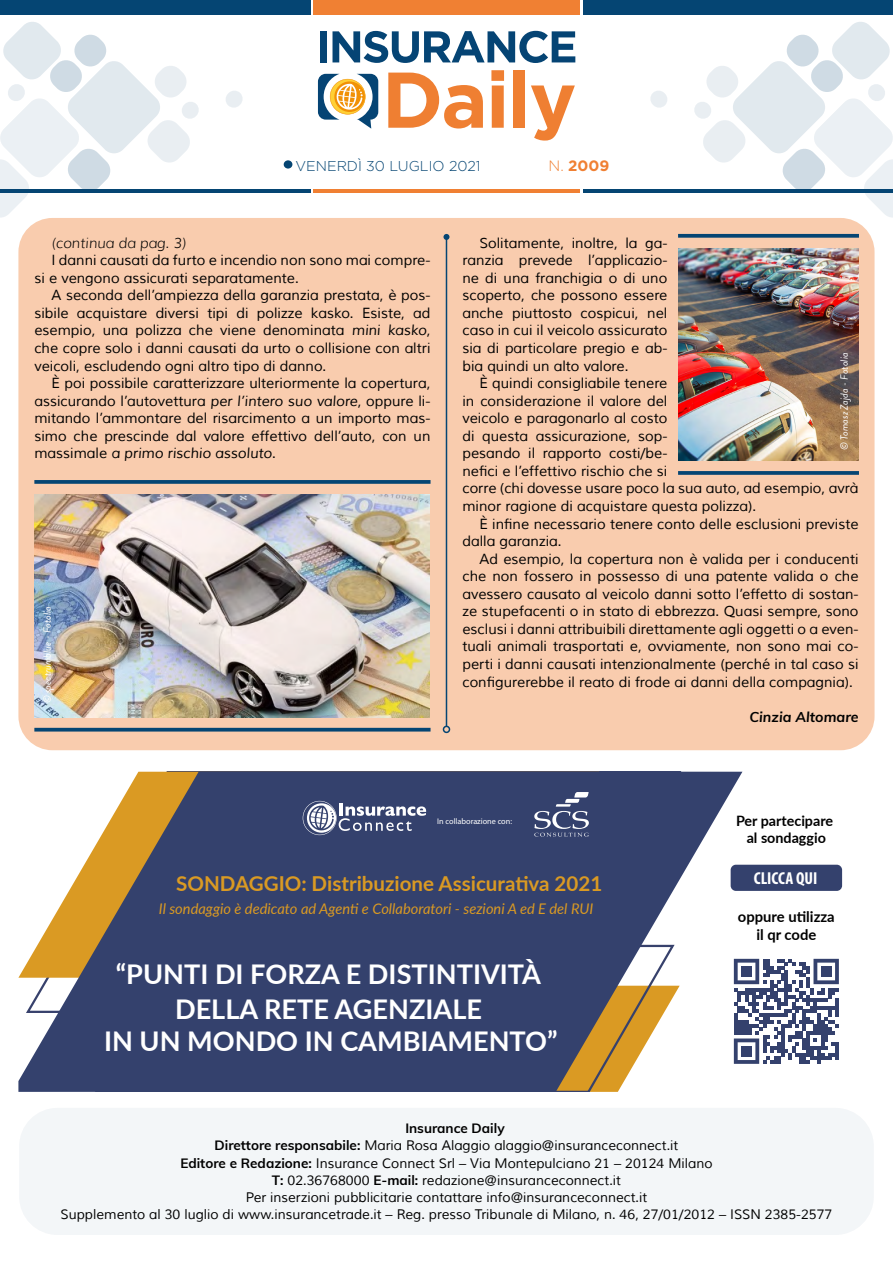
<style>
.page{position:relative;width:893px;height:1263px;background:#fff}
.page>*{position:absolute;margin:0;border:0;box-sizing:border-box;transform-origin:0 0}
.t1{font:700 27.15px "Lato";color:#fff}
.t2{font:700 20.55px "Lato";color:#da9a23}
.t3{font:700 condensed 17.4px "Myriad Pro";color:#fff}
.t4{font:700 15px "Gotham";color:#f08033}
.t5{font:700 14.85px/17.7px "Lato";color:#000;text-align:center}
.t6{font:italic 14.7px "Lato";color:#da9a23}
.t7{font:14.25px/17.5px "Muli";color:#000;text-align:justify}
.t8{font:700 14.25px/17.2px "Lato";color:#000;text-align:center}
.t9{font:300 14.25px "Gotham";color:#054573}
.t10{font:italic 300 14.25px "Muli";color:#000}
.t11{font:italic 700 14.25px "Muli";color:#000}
.t12{font:13.5px "Muli";color:#000}
.t13{font:700 13.5px "Muli";color:#000}
.t14{font:italic 10.5px "Brandon Grotesque";color:#fff}
.t15{font:8.25px "Myriad Pro";color:#fff}
.s1{font-weight:300}
.s2{font-style:italic}
.s3{font-weight:700}
</style>
<div class="page">
<div style="left:583px;top:0;width:310px;height:15px;background:#054573"></div>
<div style="left:314px;top:0;width:266px;height:15px;background:#f08033"></div>
<hr style="left:583px;top:189px;width:310px;height:3px;background:#054573">
<hr style="left:314px;top:189px;width:266px;height:3px;background:#f08033">
<svg style="left:650px;top:91px;width:17px;height:17px"></svg>
<svg style="left:226px;top:91px;width:17px;height:17px"></svg>
<svg style="left:693px;top:22px;width:200px;height:197px"></svg>
<svg style="left:0;top:22px;width:200px;height:197px"></svg>
<svg style="left:318px;top:74px;width:60px;height:55px"></svg>
<svg style="left:388px;top:73px;width:95px;height:56px"></svg>
<svg style="left:491px;top:70px;width:13px;height:58px"></svg>
<div style="left:513px;top:70px;width:12px;height:58px;background:#ef7f32"></div>
<svg style="left:531px;top:85px;width:44px;height:56px"></svg>
<div style="left:320px;top:31px;width:7px;height:31px;background:#054474"></div>
<svg style="left:332px;top:31px;width:243px;height:32px"></svg>
<hr style="left:0;top:189px;width:310px;height:3px;background:#054573">
<div style="left:0;top:0;width:310px;height:15px;background:#054573"></div>
<div style="left:284px;top:160px;width:8px;height:9px;background:#054573;border-radius:50%"></div>
<div style="left:19px;top:1108px;width:855px;height:127px;background:#f3f6f8;border-radius:38px"></div>
<svg style="left:18px;top:771px;width:724px;height:321px;fill:#34416d"></svg>
<svg style="left:303px;top:801px;width:123px;height:34px"></svg>
<svg style="left:534px;top:792px;width:55px;height:45px;background:#5b6689"></svg>
<div style="left:731px;top:865px;width:111px;height:26px;background:#34416d;border-radius:5px"></div>
<svg style="left:734px;top:959px;width:105px;height:105px"></svg>
<div style="left:741px;top:966px;width:11px;height:11px;background:#34416d"></div>
<div style="left:821px;top:966px;width:11px;height:11px;background:#34416d"></div>
<div style="left:741px;top:1046px;width:11px;height:10px;background:#34416d"></div>
<div style="left:18px;top:218px;width:856px;height:532px;background:#f9ccae;border-radius:34px"></div>
<hr style="left:446px;top:237px;width:1px;height:489px;background:#054573">
<svg style="left:443px;top:234px;width:6px;height:6px"></svg>
<div style="left:443px;top:726px;width:7px;height:7px;border:2px solid #054573;border-radius:50%"></div>
<svg style="left:34px;top:480px;width:397px;height:4px;background:#134d76"></svg>
<hr style="left:34px;top:728px;width:397px;height:3px;background:#054573">
<img style="left:34px;top:494px;width:395px;height:223px">
<svg style="left:678px;top:234px;width:181px;height:4px"></svg>
<svg style="left:678px;top:471px;width:181px;height:4px"></svg>
<img style="left:678px;top:248px;width:181px;height:212px">
<p class="t9" style="left:296px;top:158px;width:186px">VENERDÌ 30 LUGLIO 2021</p>
<p class="t4" style="left:548px;top:157px;width:62px"><span class="s1">N.</span> 2009</p>
<p class="t10" style="left:51px;top:234px;width:136px">(continua da pag. 3)</p>
<p class="t7" style="left:34px;top:252px;width:398px;text-indent:17px">I danni causati da furto e incendio non sono mai compre&shy;si e vengono assicurati separatamente.</p>
<p class="t7" style="left:34px;top:287px;width:398px;text-indent:17px">A seconda dell’ampiezza della garanzia prestata, è pos&shy;sibile acquistare diversi tipi di polizze kasko. Esiste, ad esempio, una polizza che viene denominata <span class="s2">mini kasko</span>, che copre solo i danni causati da urto o collisione con altri veicoli, escludendo ogni altro tipo di danno.</p>
<p class="t7" style="left:34px;top:375px;width:398px;text-indent:17px">È poi possibile caratterizzare ulteriormente la copertura, assicurando l’autovettura <span class="s2">per l’intero suo valore</span>, oppure li&shy;mitando l’ammontare del risarcimento a un importo mas&shy;simo che prescinde dal valore effettivo dell’auto, con un massimale <span class="s2">a primo rischio assoluto</span>.</p>
<p class="t14" style="left:40px;top:703px;width:99px;rotate:-90deg">© spectrumblue - Fotolia</p>
<p class="t7" style="left:462px;top:234px;width:206px;text-indent:17px">Solitamente, inoltre, la ga&shy;ranzia prevede l’applicazio&shy;ne di una franchigia o di uno scoperto, che possono essere anche piuttosto cospicui, nel caso in cui il veicolo assicurato sia di particolare pregio e ab&shy;bia quindi un alto valore.</p>
<p class="t7" style="left:462px;top:375px;width:398px;text-align:left;text-indent:17px">È quindi consigliabile tenere<br>in considerazione il valore del<br>veicolo e paragonarlo al costo<br>di questa assicurazione, sop-<br>pesando il rapporto costi/be-<br>nefici e l’effettivo rischio che si<br>corre (chi dovesse usare poco la sua auto, ad esempio, avrà minor ragione di acquistare questa polizza).</p>
<p class="t7" style="left:462px;top:515px;width:398px;text-indent:17px">È infine necessario tenere conto delle esclusioni previste dalla garanzia.</p>
<p class="t7" style="left:462px;top:550px;width:398px;text-indent:17px">Ad esempio, la copertura non è valida per i conducenti che non fossero in possesso di una patente valida o che avessero causato al veicolo danni sotto l’effetto di sostan&shy;ze stupefacenti o in stato di ebbrezza. Quasi sempre, sono esclusi i danni attribuibili direttamente agli oggetti o a even&shy;tuali animali trasportati e, ovviamente, non sono mai co&shy;perti i danni causati intenzionalmente (perché in tal caso si configurerebbe il reato di frode ai danni della compagnia).</p>
<p class="t11" style="left:749px;top:706px;width:111px">Cinzia Altomare</p>
<p class="t14" style="left:837px;top:450px;width:99px;rotate:-90deg">© Tomasz Zajda - Fotolia</p>
<p class="t15" style="left:437px;top:816px;width:76px">In collaborazione con:</p>
<h2 class="t2" style="left:176px;top:868px;width:428px">SONDAGGIO: Distribuzione Assicurativa 2021</h2>
<p class="t6" style="left:159px;top:898px;width:436px">Il sondaggio è dedicato ad Agenti e Collaboratori - sezioni A ed E del RUI</p>
<h1 class="t1" style="left:116px;top:954px;width:427px">“PUNTI DI FORZA E DISTINTIVITÀ</h1>
<h1 class="t1" style="left:175px;top:989px;width:308px">DELLA RETE AGENZIALE</h1>
<h1 class="t1" style="left:104px;top:1021px;width:455px">IN UN MONDO IN CAMBIAMENTO”</h1>
<p class="t8" style="left:736px;top:812px;width:99px">Per partecipare al sondaggio</p>
<p class="t3" style="left:754px;top:867px;width:65px">CLICCA QUI</p>
<p class="t5" style="left:738px;top:907px;width:98px">oppure utilizza il qr code</p>
<p class="t13" style="left:405px;top:1118px;width:101px">Insurance Daily</p>
<p class="t12" style="left:215px;top:1137px;width:465px"><span class="s3">Direttore responsabile:</span> Maria Rosa Alaggio alaggio@insuranceconnect.it</p>
<p class="t12" style="left:180px;top:1154px;width:534px"><span class="s3">Editore e Redazione:</span> Insurance Connect Srl – Via Montepulciano 21 – 20124 Milano</p>
<p class="t12" style="left:272px;top:1172px;width:351px"><span class="s3">T:</span> 02.36768000 <span class="s3">E-mail:</span> redazione@insuranceconnect.it</p>
<p class="t12" style="left:246px;top:1189px;width:403px">Per inserzioni pubblicitarie contattare info@insuranceconnect.it</p>
<p class="t12" style="left:61px;top:1206px;width:773px">Supplemento al 30 luglio di www.insurancetrade.it – Reg. presso Tribunale di Milano, n. 46, 27/01/2012 – ISSN 2385-2577</p>
</div>
